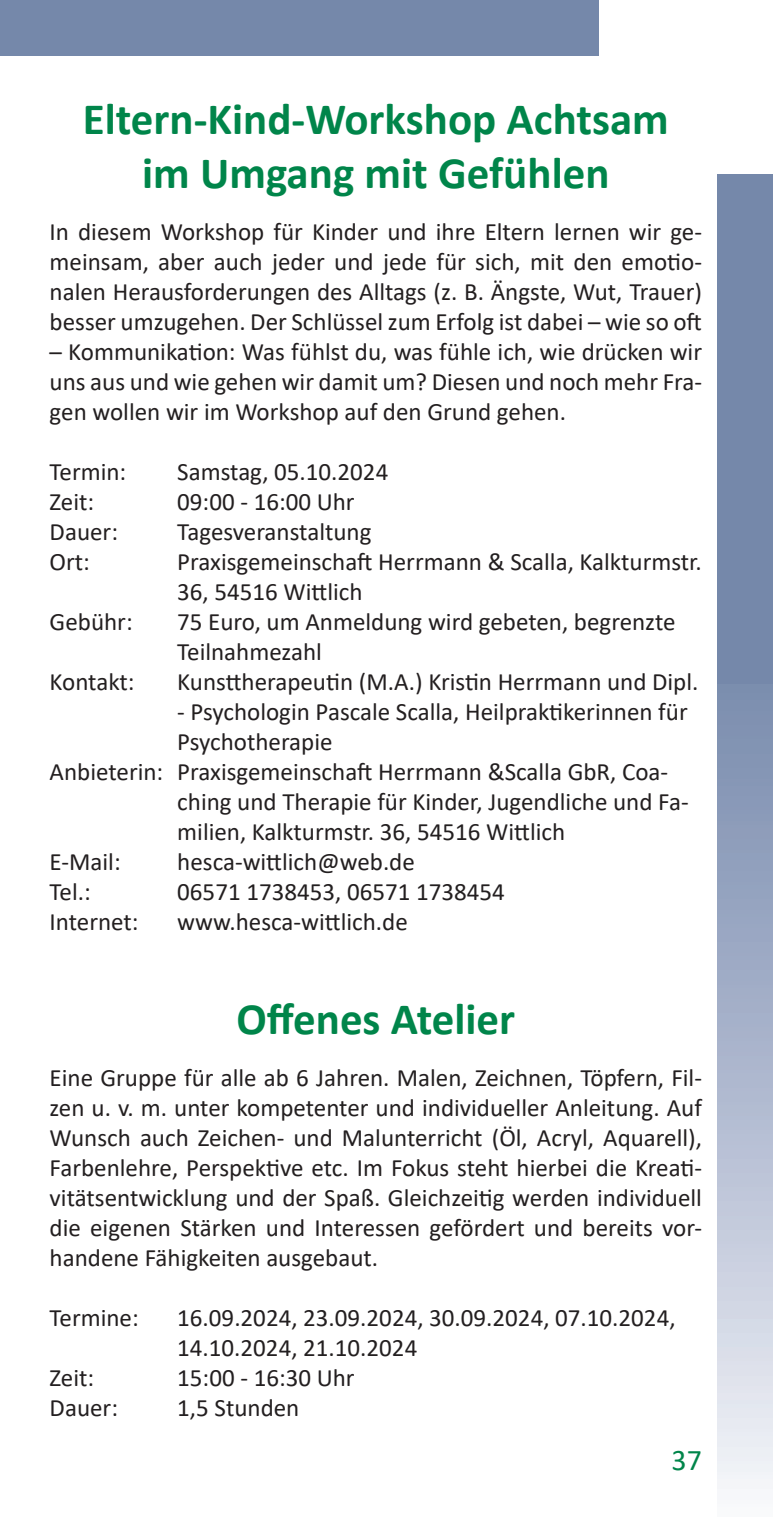
<style>
.page{position:relative;width:773px;height:1517px;background:#fff}
.page>*{position:absolute;margin:0;border:0;box-sizing:border-box;transform-origin:0 0}
.t1{font:700 45px/54px "Calibri";color:#00854a;text-align:center}
.t2{font:30px "Calibri";color:#00854a}
.t3{font:25px/30px "Calibri";color:#231f20;text-align:justify}
</style>
<div class="page">
<div style="left:0;top:0;width:772px;height:1517px;background:#7588aa"></div>
<div style="left:0;top:57px;width:716px;height:1460px;background:#fff"></div>
<div style="left:716px;top:684px;width:56px;height:833px;background:linear-gradient(to bottom,#7688ac,#f3f3f9)"></div>
<div style="left:599px;top:0;width:173px;height:174px;background:#fff"></div>
<h1 class="t1" style="left:83px;top:92px;width:587px">Eltern-Kind-Workshop Achtsam im Umgang mit Gefühlen</h1>
<p class="t3" style="left:50px;top:216px;width:653px">In diesem Workshop für Kinder und ihre Eltern lernen wir ge&shy;meinsam, aber auch jeder und jede für sich, mit den emotio&shy;nalen Herausforderungen des Alltags (z. B. Ängste, Wut, Trauer) besser umzugehen. Der Schlüssel zum Erfolg ist dabei – wie so oft</p>
<p class="t3" style="left:50px;top:336px;width:653px">– Kommunikation: Was fühlst du, was fühle ich, wie drücken wir uns aus und wie gehen wir damit um? Diesen und noch mehr Fra&shy;gen wollen wir im Workshop auf den Grund gehen.</p>
<p class="t3" style="left:50px;top:456px;width:78px">Termin:</p>
<p class="t3" style="left:177px;top:456px;width:212px">Samstag, 05.10.2024</p>
<p class="t3" style="left:50px;top:486px;width:46px">Zeit:</p>
<p class="t3" style="left:177px;top:486px;width:179px">09:00 - 16:00 Uhr</p>
<p class="t3" style="left:50px;top:516px;width:70px">Dauer:</p>
<p class="t3" style="left:177px;top:516px;width:196px">Tagesveranstaltung</p>
<p class="t3" style="left:50px;top:546px;width:42px">Ort:</p>
<p class="t3" style="left:177px;top:546px;width:526px">Praxisgemeinschaft Herrmann &amp; Scalla, Kalkturmstr.<br>36, 54516 Wittlich</p>
<p class="t3" style="left:50px;top:606px;width:85px">Gebühr:</p>
<p class="t3" style="left:177px;top:606px;width:500px">75 Euro, um Anmeldung wird gebeten, begrenzte<br>Teilnahmezahl</p>
<p class="t3" style="left:50px;top:666px;width:86px">Kontakt:</p>
<p class="t3" style="left:177px;top:666px;width:522px">Kunsttherapeutin (M.A.) Kristin Herrmann und Dipl.</p>
<p class="t3" style="left:177px;top:696px;width:512px">- Psychologin Pascale Scalla, Heilpraktikerinnen für</p>
<p class="t3" style="left:177px;top:726px;width:157px">Psychotherapie</p>
<p class="t3" style="left:50px;top:756px;width:620px">Anbieterin: Praxisgemeinschaft Herrmann &amp;Scalla GbR, Coa-</p>
<p class="t3" style="left:177px;top:786px;width:513px">ching und Therapie für Kinder, Jugendliche und Fa-</p>
<p class="t3" style="left:177px;top:816px;width:389px">milien, Kalkturmstr. 36, 54516 Wittlich</p>
<p class="t3" style="left:50px;top:846px;width:73px">E-Mail:</p>
<p class="t3" style="left:177px;top:846px;width:239px">hesca-wittlich@web.de</p>
<p class="t3" style="left:50px;top:876px;width:43px">Tel.:</p>
<p class="t3" style="left:177px;top:876px;width:329px">06571 1738453, 06571 1738454</p>
<p class="t3" style="left:50px;top:906px;width:90px">Internet:</p>
<p class="t3" style="left:177px;top:906px;width:232px">www.hesca-wittlich.de</p>
<h1 class="t1" style="left:236px;top:992px;width:280px">Offenes Atelier</h1>
<p class="t3" style="left:50px;top:1062px;width:653px">Eine Gruppe für alle ab 6 Jahren. Malen, Zeichnen, Töpfern, Fil&shy;zen u. v. m. unter kompetenter und individueller Anleitung. Auf Wunsch auch Zeichen- und Malunterricht (Öl, Acryl, Aquarell), Farbenlehre, Perspektive etc. Im Fokus steht hierbei die Kreati&shy;vitätsentwicklung und der Spaß. Gleichzeitig werden individuell die eigenen Stärken und Interessen gefördert und bereits vor&shy;handene Fähigkeiten ausgebaut.</p>
<p class="t3" style="left:50px;top:1302px;width:91px">Termine:</p>
<p class="t3" style="left:177px;top:1302px;width:499px">16.09.2024, 23.09.2024, 30.09.2024, 07.10.2024,<br>14.10.2024, 21.10.2024</p>
<p class="t3" style="left:50px;top:1362px;width:46px">Zeit:</p>
<p class="t3" style="left:177px;top:1362px;width:179px">15:00 - 16:30 Uhr</p>
<p class="t3" style="left:50px;top:1392px;width:70px">Dauer:</p>
<p class="t3" style="left:177px;top:1392px;width:124px">1,5 Stunden</p>
<p class="t2" style="left:671px;top:1439px;width:32px">37</p>
</div>
